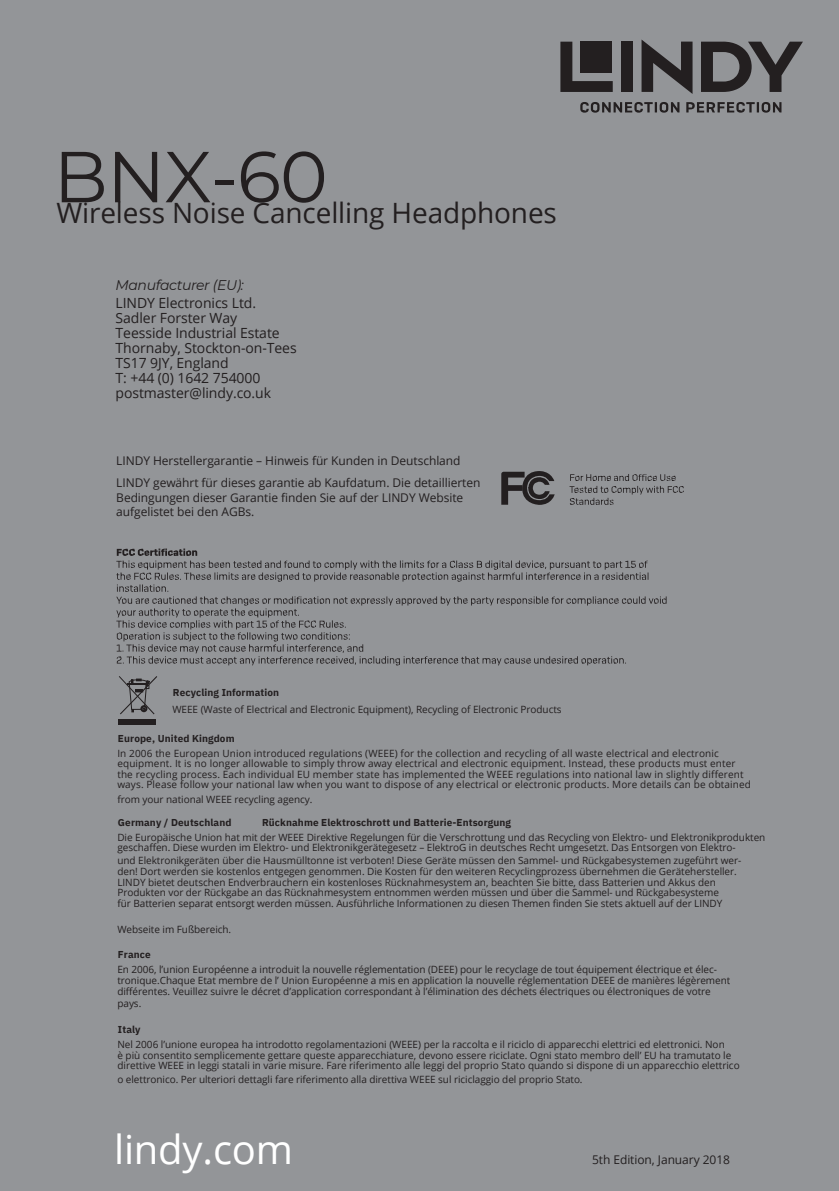
<style>
.page{position:relative;width:839px;height:1191px;background:#fff}
.page>*{position:absolute;margin:0;border:0;box-sizing:border-box;transform-origin:0 0}
.t1{font:72px "Montserrat";color:#231f20}
.t2{font:40px "Open Sans";letter-spacing:-.005em;color:#fff}
.t3{font:28px "Open Sans";letter-spacing:-.005em;color:#231f20}
.t4{font:14px/15px "Open Sans";letter-spacing:-.005em;color:#231f20}
.t5{font:12px "Open Sans";letter-spacing:-.005em;color:#231f20}
.t6{font:10px/10.4px "Open Sans";letter-spacing:-.005em;color:#231f20}
.t7{font:700 10px "IBM Plex Sans";letter-spacing:.01em;color:#231f20}
.s1{font-family:"Montserrat";font-style:italic}
</style>
<div class="page">
<div style="left:0;top:0;width:838px;height:1191px;background:#939598"></div>
<svg style="left:118px;top:719px;width:38px;height:6px"></svg>
<svg style="left:116px;top:549px;width:550px;height:165px"></svg>
<svg style="left:501px;top:471px;width:53px;height:34px"></svg>
<svg style="left:569px;top:474px;width:114px;height:31px"></svg>
<svg style="left:560px;top:42px;width:52px;height:50px"></svg>
<div style="left:580px;top:42px;width:32px;height:31px;background:#231f20"></div>
<div style="left:621px;top:42px;width:12px;height:50px;background:#231f20"></div>
<svg style="left:701px;top:42px;width:101px;height:50px"></svg>
<svg style="left:641px;top:40px;width:51px;height:54px"></svg>
<svg style="left:580px;top:102px;width:201px;height:11px"></svg>
<p class="t1" style="left:53px;top:133px;width:276px">BNX-60</p>
<p class="t3" style="left:56px;top:194px;width:502px">Wireless Noise Cancelling Headphones</p>
<p class="t4" style="left:116px;top:276px;width:142px;line-height:18px"><span class="s1">Manufacturer (EU):<br></span>LINDY Electronics Ltd.</p>
<p class="t4" style="left:116px;top:310px;width:183px">Sadler Forster Way<br>Teesside Industrial Estate<br>Thornaby, Stockton-on-Tees<br>TS17 9JY, England<br>T: +44 (0) 1642 754000 postmaster@lindy.co.uk</p>
<p class="t5" style="left:116px;top:452px;width:346px">LINDY Herstellergarantie – Hinweis für Kunden in Deutschland</p>
<p class="t5" style="left:116px;top:474px;width:365px">LINDY gewährt für dieses garantie ab Kaufdatum. Die detaillierten</p>
<p class="t5" style="left:116px;top:489px;width:348px">Bedingungen dieser Garantie finden Sie auf der LINDY Website</p>
<h6 class="t5" style="left:116px;top:503px;width:139px">aufgelistet bei den AGBs.</h6>
<h6 class="t7" style="left:173px;top:686px;width:108px">Recycling Information</h6>
<p class="t6" style="left:172px;top:704px;width:390px">WEEE (Waste of Electrical and Electronic Equipment), Recycling of Electronic Products</p>
<h6 class="t7" style="left:118px;top:731px;width:118px">Europe, United Kingdom</h6>
<h4 class="t6" style="left:117px;top:747px;width:635px">In 2006 the European Union introduced regulations (WEEE) for the collection and recycling of all waste electrical and electronic equipment. It is no longer allowable to simply throw away electrical and electronic equipment. Instead, these products must enter the recycling process. Each individual EU member state has implemented the WEEE regulations into national law in slightly different ways. Please follow your national law when you want to dispose of any electrical or electronic products. More details can be obtained</h4>
<h5 class="t6" style="left:117px;top:793px;width:196px">from your national WEEE recycling agency.</h5>
<p class="t7" style="left:118px;top:816px;width:115px">Germany / Deutschland</p>
<p class="t7" style="left:262px;top:816px;width:250px">Rücknahme Elektroschrott und Batterie-Entsorgung</p>
<p class="t6" style="left:117px;top:832px;width:649px">Die Europäische Union hat mit der WEEE Direktive Regelungen für die Verschrottung und das Recycling von Elektro- und Elektronikprodukten geschaffen. Diese wurden im Elektro- und Elektronikgerätegesetz – ElektroG in deutsches Recht umgesetzt. Das Entsorgen von Elektro-</p>
<p class="t6" style="left:117px;top:855px;width:625px">und Elektronikgeräten über die Hausmülltonne ist verboten! Diese Geräte müssen den Sammel- und Rückgabesystemen zugeführt wer-</p>
<h6 class="t6" style="left:117px;top:866px;width:621px">den! Dort werden sie kostenlos entgegen genommen. Die Kosten für den weiteren Recyclingprozess übernehmen die Gerätehersteller.<br>LINDY bietet deutschen Endverbrauchern ein kostenloses Rücknahmesystem an, beachten Sie bitte, dass Batterien und Akkus den Produkten vor der Rückgabe an das Rücknahmesystem entnommen werden müssen und über die Sammel- und Rückgabesysteme<br>für Batterien separat entsorgt werden müssen. Ausführliche Informationen zu diesen Themen finden Sie stets aktuell auf der LINDY</h6>
<p class="t6" style="left:117px;top:924px;width:115px">Webseite im Fußbereich.</p>
<p class="t7" style="left:118px;top:948px;width:34px">France</p>
<h5 class="t6" style="left:117px;top:964px;width:601px">En 2006, l’union Européenne a introduit la nouvelle réglementation (DEEE) pour le recyclage de tout équipement électrique et élec-</h5>
<h5 class="t6" style="left:117px;top:975px;width:614px">tronique.Chaque Etat membre de l’ Union Européenne a mis en application la nouvelle réglementation DEEE de manières légèrement différentes. Veuillez suivre le décret d’application correspondant à l’élimination des déchets électriques ou électroniques de votre</h5>
<h5 class="t6" style="left:117px;top:998px;width:25px">pays.</h5>
<h6 class="t7" style="left:118px;top:1023px;width:24px">Italy</h6>
<h1 class="t6" style="left:117px;top:1039px;width:623px">Nel 2006 l’unione europea ha introdotto regolamentazioni (WEEE) per la raccolta e il riciclo di apparecchi elettrici ed elettronici. Non<br>è più consentito semplicemente gettare queste apparecchiature, devono essere riciclate. Ogni stato membro dell’ EU ha tramutato le direttive WEEE in leggi statali in varie misure. Fare riferimento alle leggi del proprio Stato quando si dispone di un apparecchio elettrico</h1>
<h3 class="t6" style="left:117px;top:1073px;width:466px">o elettronico. Per ulteriori dettagli fare riferimento alla direttiva WEEE sul riciclaggio del proprio Stato.</h3>
<h6 class="t2" style="left:114px;top:1122px;width:180px">lindy.com</h6>
<p class="t5" style="left:592px;top:1151px;width:139px">5th Edition, January 2018</p>
</div>
